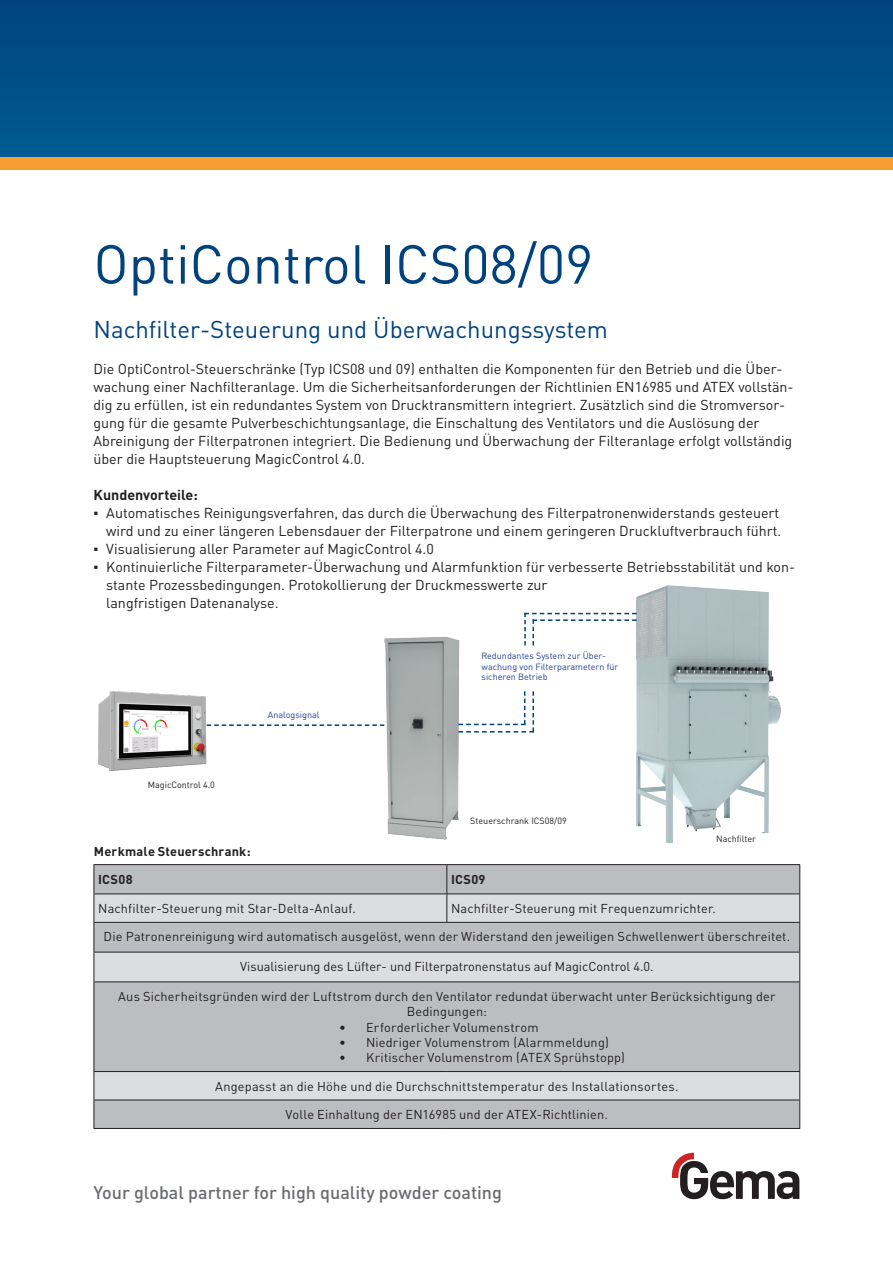
<style>
.page{position:relative;width:893px;height:1263px;background:#fff}
.page>*{position:absolute;margin:0;border:0;box-sizing:border-box;transform-origin:0 0}
.t1{font:54px "DIN Pro";color:#01427c}
.t2{font:24px "DIN Pro";color:#01427c}
.t3{font:500 18px "DIN Pro";color:#6c6d70}
.t4{font:14.25px/18px "DIN Pro";color:#231f20}
.t5{font:700 14.25px "DIN Pro";color:#231f20}
.t6{font:12.75px/15.3px "DIN Pro";letter-spacing:.01em;color:#231f20;text-align:center}
.t7{font:700 12.75px "DIN Pro";letter-spacing:.015em;color:#231f20}
.t8{font:9px/10.5px "DIN Pro";color:#253f8e}
.t9{font:9px "DIN Pro";color:#231f20}
.s1{font-family:"Arial"}
</style>
<div class="page">
<div style="left:0;top:0;width:893px;height:157px;background:#004f87"></div>
<div style="left:0;top:157px;width:893px;height:13px;background:#f89b33"></div>
<svg style="left:672px;top:1153px;width:127px;height:46px"></svg>
<img style="left:98px;top:691px;width:109px;height:80px">
<img style="left:619px;top:585px;width:162px;height:259px">
<img style="left:384px;top:636px;width:108px;height:204px">
<svg style="left:207px;top:724px;width:177px;height:2px"></svg>
<svg style="left:458px;top:691px;width:76px;height:41px"></svg>
<svg style="left:524px;top:613px;width:113px;height:32px"></svg>
<div style="left:95px;top:865px;width:704px;height:263px;background:#bcbdc0"></div>
<svg style="left:95px;top:894px;width:704px;height:205px;background:#c8c8cb"></svg>
<hr style="left:94px;top:864px;width:353px;height:1px;background:#231f20">
<hr style="left:447px;top:864px;width:353px;height:1px;background:#231f20">
<hr style="left:94px;top:893px;width:353px;height:1px;background:#231f20">
<hr style="left:447px;top:893px;width:353px;height:1px;background:#231f20">
<svg style="left:446px;top:865px;width:1px;height:57px"></svg>
<hr style="left:94px;top:922px;width:353px;height:1px;background:#231f20">
<hr style="left:447px;top:922px;width:353px;height:1px;background:#231f20">
<hr style="left:94px;top:952px;width:353px;height:1px;background:#231f20">
<svg style="left:94px;top:865px;width:1px;height:116px"></svg>
<hr style="left:447px;top:952px;width:353px;height:1px;background:#231f20">
<svg style="left:799px;top:865px;width:1px;height:116px"></svg>
<hr style="left:94px;top:981px;width:353px;height:1px;background:#231f20">
<hr style="left:94px;top:982px;width:1px;height:89px;background:#231f20">
<hr style="left:447px;top:981px;width:353px;height:1px;background:#231f20">
<hr style="left:799px;top:982px;width:1px;height:89px;background:#231f20">
<hr style="left:94px;top:1071px;width:353px;height:1px;background:#231f20">
<hr style="left:447px;top:1071px;width:353px;height:1px;background:#231f20">
<hr style="left:94px;top:1099px;width:353px;height:1px;background:#231f20">
<svg style="left:94px;top:1072px;width:1px;height:56px"></svg>
<hr style="left:447px;top:1099px;width:353px;height:1px;background:#231f20">
<svg style="left:799px;top:1072px;width:1px;height:56px"></svg>
<hr style="left:94px;top:1128px;width:353px;height:1px;background:#231f20">
<hr style="left:447px;top:1128px;width:353px;height:1px;background:#231f20">
<h1 class="t1" style="left:94px;top:222px;width:501px">OptiControl ICS08/09</h1>
<h2 class="t2" style="left:94px;top:310px;width:516px">Nachfilter-Steuerung und Überwachungssystem</h2>
<p class="t4" style="left:94px;top:358px;width:702px">Die OptiControl-Steuerschränke (Typ ICS08 und 09) enthalten die Komponenten für den Betrieb und die Über&shy;wachung einer Nachfilteranlage. Um die Sicherheitsanforderungen der Richtlinien EN16985 und ATEX vollstän&shy;dig zu erfüllen, ist ein redundantes System von Drucktransmittern integriert. Zusätzlich sind die Stromversor&shy;gung für die gesamte Pulverbeschichtungsanlage, die Einschaltung des Ventilators und die Auslösung der Abreinigung der Filterpatronen integriert. Die Bedienung und Überwachung der Filteranlage erfolgt vollständig über die Hauptsteuerung MagicControl 4.0.</p>
<p class="t5" style="left:94px;top:483px;width:106px">Kundenvorteile:</p>
<p class="t4" style="left:94px;top:502px;width:689px;text-align:right"><span class="s1">▪</span> Automatisches Reinigungsverfahren, das durch die Überwachung des Filterpatronenwiderstands gesteuert wird und zu einer längeren Lebensdauer der Filterpatrone und einem geringeren Druckluftverbrauch führt.</p>
<p class="t4" style="left:94px;top:538px;width:342px"><span class="s1">▪</span> Visualisierung aller Parameter auf MagicControl 4.0</p>
<p class="t4" style="left:106px;top:556px;width:690px;text-indent:-13px"><span class="s1">▪</span> Kontinuierliche Filterparameter-Überwachung und Alarmfunktion für verbesserte Betriebsstabilität und kon&shy;stante Prozessbedingungen. Protokollierung der Druckmesswerte zur<br>langfristigen Datenanalyse.</p>
<p class="t8" style="left:268px;top:709px;width:53px">Analogsignal</p>
<p class="t9" style="left:148px;top:777px;width:69px">MagicControl 4.0</p>
<p class="t7" style="left:94px;top:841px;width:158px">Merkmale Steuerschrank:</p>
<p class="t8" style="left:482px;top:650px;width:138px">Redundantes System zur Über&shy;wachung von Filterparametern für sicheren Betrieb</p>
<p class="t9" style="left:470px;top:813px;width:98px">Steuerschrank ICS08/09</p>
<p class="t9" style="left:716px;top:831px;width:41px">Nachfilter</p>
<p class="t7" style="left:98px;top:868px;width:36px">ICS08</p>
<p class="t7" style="left:451px;top:868px;width:36px">ICS09</p>
<p class="t6" style="left:98px;top:899px;width:259px">Nachfilter-Steuerung mit Star-Delta-Anlauf.</p>
<p class="t6" style="left:451px;top:899px;width:266px">Nachfilter-Steuerung mit Frequenzumrichter.</p>
<p class="t6" style="left:104px;top:928px;width:688px">Die Patronenreinigung wird automatisch ausgelöst, wenn der Widerstand den jeweiligen Schwellenwert überschreitet.</p>
<p class="t6" style="left:240px;top:958px;width:415px">Visualisierung des Lüfter- und Filterpatronenstatus auf MagicControl 4.0.</p>
<p class="t6" style="left:118px;top:987px;width:659px">Aus Sicherheitsgründen wird der Luftstrom durch den Ventilator redundat überwacht unter Berücksichtigung der<br>Bedingungen:</p>
<p class="t6" style="left:339px;top:1018px;width:201px">• Erforderlicher Volumenstrom</p>
<p class="t6" style="left:339px;top:1033px;width:271px">• Niedriger Volumenstrom (Alarmmeldung)</p>
<p class="t6" style="left:339px;top:1049px;width:287px">• Kritischer Volumenstrom (ATEX Sprühstopp)</p>
<p class="t6" style="left:215px;top:1077px;width:465px">Angepasst an die Höhe und die Durchschnittstemperatur des Installationsortes.</p>
<p class="t6" style="left:286px;top:1105px;width:324px">Volle Einhaltung der EN16985 und der ATEX-Richtlinien.</p>
<p class="t3" style="left:94px;top:1178px;width:410px">Your global partner for high quality powder coating</p>
</div>
